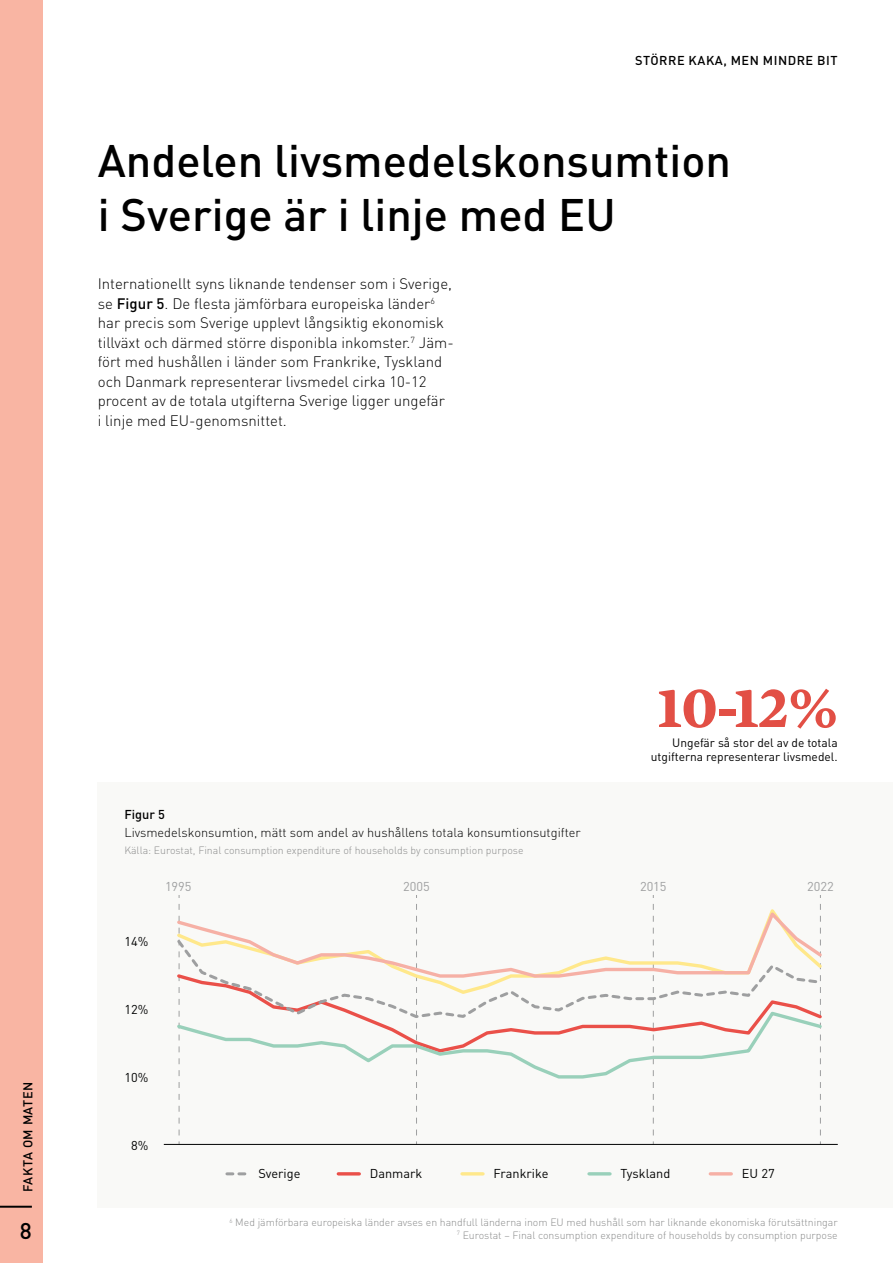
<style>
.page{position:relative;width:893px;height:1263px;background:#fff}
.page>*{position:absolute;margin:0;border:0;box-sizing:border-box;transform-origin:0 0}
.t1{font:700 60px "Mercury Text G1";color:#e24f45}
.t2{font:500 45px/54px "DIN Pro";color:#000}
.t3{font:500 22.5px "DIN Pro";color:#000}
.t4{font:300 15px/19.5px "DIN Pro";color:#000}
.t5{font:300 12.75px "DIN Pro";color:#000}
.t6{font:12.75px "DIN Pro";color:#010202}
.t7{font:500 12.75px "DIN Pro";letter-spacing:.04em;color:#000}
.t8{font:12.75px "DIN Pro";color:#9e9fa0}
.t9{font:12px/14.4px "DIN Pro";color:#000;text-align:right}
.t10{font:300 10.5px/12.6px "DIN Pro";color:#8b8c8c;text-align:right}
.s1{font-weight:500}
</style>
<div class="page">
<div style="left:98px;top:782px;width:795px;height:426px;background:#f9f9f7"></div>
<svg style="left:227px;top:1172px;width:20px;height:3px"></svg>
<hr style="left:338px;top:1172px;width:21px;height:3px;background:#ea5049">
<hr style="left:462px;top:1172px;width:21px;height:3px;background:#ffe88b">
<hr style="left:589px;top:1172px;width:21px;height:3px;background:#99d0ba">
<hr style="left:710px;top:1172px;width:21px;height:3px;background:#f6b0a5">
<svg style="left:179px;top:895px;width:1px;height:240px"></svg>
<svg style="left:653px;top:895px;width:1px;height:240px"></svg>
<svg style="left:820px;top:895px;width:1px;height:240px"></svg>
<svg style="left:416px;top:895px;width:1px;height:240px"></svg>
<hr style="left:164px;top:1144px;width:674px;height:1px;background:#010202">
<svg style="left:178px;top:996px;width:643px;height:13px"></svg>
<svg style="left:178px;top:904px;width:643px;height:92px"></svg>
<svg style="left:177px;top:1009px;width:645px;height:71px"></svg>
<svg style="left:177px;top:908px;width:645px;height:72px"></svg>
<div style="left:0;top:0;width:43px;height:1263px;background:#f9b5a3"></div>
<hr style="left:0;top:1206px;width:32px;height:2px;background:#000">
<p class="t7" style="left:635px;top:52px;width:204px">STÖRRE KAKA, MEN MINDRE BIT</p>
<h2 class="t2" style="left:98px;top:132px;width:635px">Andelen livsmedelskonsumtion i Sverige är i linje med EU</h2>
<p class="t4" style="left:98px;top:273px;width:357px">Internationellt syns liknande tendenser som i Sverige, se <span class="s1">Figur 5</span>. De flesta jämförbara europeiska länder<sup>6 </sup>har precis som Sverige upplevt långsiktig ekonomisk tillväxt och därmed större disponibla inkomster.<sup>7</sup> Jäm&shy;fört med hushållen i länder som Frankrike, Tyskland och Danmark representerar livsmedel cirka 10- 12 procent av de totala utgifterna Sverige ligger ungefär<br>i linje med EU-genomsnittet.</p>
<p class="t7" style="left:19px;top:1192px;width:112px;rotate:-90deg">FAKTA OM MATEN</p>
<h3 class="t3" style="left:20px;top:1215px;width:13px">8</h3>
<p class="t7" style="left:124px;top:805px;width:42px">Figur 5</p>
<p class="t5" style="left:124px;top:824px;width:458px">Livsmedelskonsumtion, mätt som andel av hushållens totala konsumtionsutgifter</p>
<p class="t10" style="left:124px;top:843px;width:401px">Källa: Eurostat, Final consumption expenditure of households by consumption purpose</p>
<h1 class="t1" style="left:657px;top:670px;width:182px">10-12%</h1>
<p class="t9" style="left:651px;top:735px;width:188px">Ungefär så stor del av de totala utgifterna representerar livsmedel.</p>
<p class="t6" style="left:124px;top:933px;width:25px">14%</p>
<p class="t8" style="left:165px;top:878px;width:28px">1995</p>
<p class="t8" style="left:403px;top:878px;width:28px">2005</p>
<p class="t8" style="left:640px;top:878px;width:28px">2015</p>
<p class="t8" style="left:807px;top:878px;width:28px">2022</p>
<p class="t6" style="left:124px;top:1000px;width:25px">12%</p>
<p class="t6" style="left:124px;top:1068px;width:25px">10%</p>
<p class="t6" style="left:131px;top:1136px;width:19px">8%</p>
<p class="t6" style="left:258px;top:1164px;width:44px">Sverige</p>
<p class="t6" style="left:370px;top:1164px;width:54px">Danmark</p>
<p class="t6" style="left:494px;top:1164px;width:56px">Frankrike</p>
<p class="t6" style="left:621px;top:1164px;width:51px">Tyskland</p>
<p class="t6" style="left:742px;top:1164px;width:34px">EU 27</p>
<p class="t10" style="left:229px;top:1215px;width:610px"><sup>6</sup> Med jämförbara europeiska länder avses en handfull länderna inom EU med hushåll som har liknande ekonomiska förutsättningar<br><sup>7</sup> Eurostat – Final consumption expenditure of households by consumption purpose</p>
</div>
